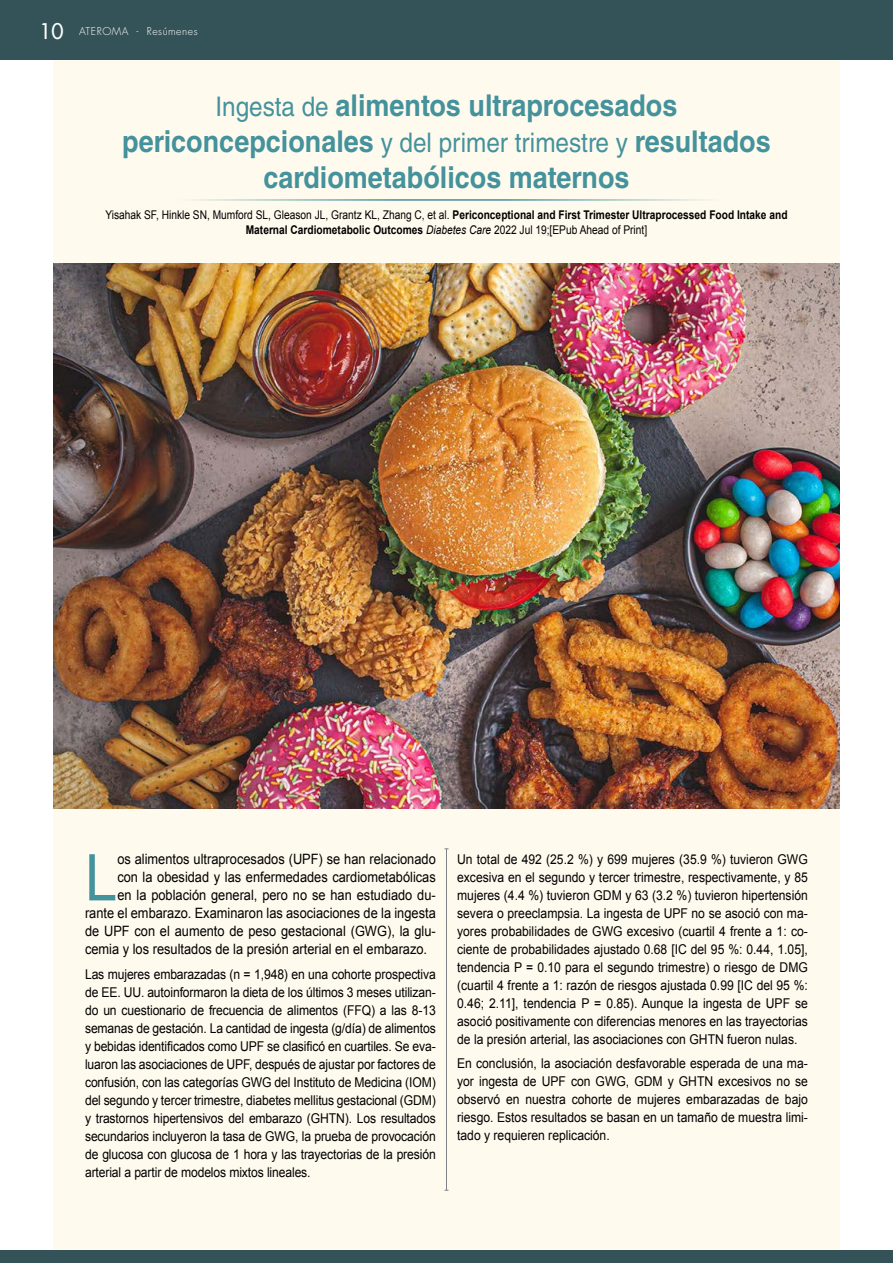
<style>
.page{position:relative;width:893px;height:1263px;background:#fff}
.page>*{position:absolute;margin:0;border:0;box-sizing:border-box;transform-origin:0 0}
.t1{font:64.5px "Arial";color:#44929c;scale:.9 1}
.t2{font:700 30px/36px "Helvetica LT Std";color:#44929c;text-align:center;scale:.9 1}
.t3{font:14.25px "Arial";color:#000;scale:.9 1}
.t4{font:13.5px/18px "Arial";color:#000;text-align:justify;scale:.9 1}
.t5{font:700 12px/14.4px "Arial";color:#000;text-align:center;scale:.85 1}
.t6{font:300 10.5px "Futura Std";letter-spacing:.05em;color:#fff}
.s1{font-weight:500;font-size:21px}
.s2{font-weight:400;font-size:27px}
.s3{font-weight:400}
.s4{font-weight:400;font-style:italic}
</style>
<div class="page">
<div style="left:53px;top:51px;width:787px;height:1203px;background:#fffaee"></div>
<div style="left:0;top:0;width:893px;height:60px;background:#345358"></div>
<div style="left:0;top:1250px;width:893px;height:13px;background:#345358"></div>
<hr style="left:446px;top:849px;width:1px;height:341px;background:#808285">
<img style="left:53px;top:264px;width:787px;height:545px">
<hr style="left:174px;top:199px;width:545px;height:2px;background:#44929c">
<p class="t6" style="left:40px;top:25px;width:160px"><span class="s1">10</span> ATEROMA - Resúmenes</p>
<h2 class="t2" style="left:122px;top:87px;width:722px"><span class="s2">Ingesta de</span> alimentos ultraprocesados periconcepcionales <span class="s2">y del primer trimestre y</span> resultados cardiometabólicos maternos</h2>
<p class="t5" style="left:105px;top:208px;width:804px"><span class="s3">Yisahak SF, Hinkle SN, Mumford SL, Gleason JL, Grantz KL, Zhang C, et al.</span> Periconceptional and First Trimester Ultraprocessed Food Intake and<br>Maternal Cardiometabolic Outcomes <span class="s4">Diabetes Care</span> <span class="s3">2022 Jul 19;[EPub Ahead of Print]</span></p>
<h1 class="t1" style="left:85px;top:835px;width:37px">L</h1>
<p class="t3" style="left:117px;top:850px;width:355px">os alimentos ultraprocesados (UPF) se han relacionado</p>
<p class="t3" style="left:117px;top:868px;width:355px">con la obesidad y las enfermedades cardiometabólicas</p>
<p class="t3" style="left:117px;top:886px;width:355px">en la población general, pero no se han estudiado du-</p>
<p class="t3" style="left:85px;top:904px;width:391px">rante el embarazo. Examinaron las asociaciones de la ingesta</p>
<p class="t3" style="left:85px;top:922px;width:391px">de UPF con el aumento de peso gestacional (GWG), la glu-</p>
<p class="t3" style="left:85px;top:940px;width:382px">cemia y los resultados de la presión arterial en el embarazo.</p>
<p class="t4" style="left:85px;top:965px;width:391px">Las mujeres embarazadas (n = 1,948) en una cohorte prospectiva de EE. UU. autoinformaron la dieta de los últimos 3 meses utilizan&shy;do un cuestionario de frecuencia de alimentos (FFQ) a las 8-13 semanas de gestación. La cantidad de ingesta (g/día) de alimentos y bebidas identificados como UPF se clasificó en cuartiles. Se eva&shy;luaron las asociaciones de UPF, después de ajustar por factores de confusión, con las categorías GWG del Instituto de Medicina (IOM) del segundo y tercer trimestre, diabetes mellitus gestacional (GDM) y trastornos hipertensivos del embarazo (GHTN). Los resultados secundarios incluyeron la tasa de GWG, la prueba de provocación de glucosa con glucosa de 1 hora y las trayectorias de la presión arterial a partir de modelos mixtos lineales.</p>
<p class="t4" style="left:457px;top:850px;width:391px">Un total de 492 (25.2 %) y 699 mujeres (35.9 %) tuvieron GWG excesiva en el segundo y tercer trimestre, respectivamente, y 85 mujeres (4.4 %) tuvieron GDM y 63 (3.2 %) tuvieron hipertensión severa o preeclampsia. La ingesta de UPF no se asoció con ma&shy;yores probabilidades de GWG excesivo (cuartil 4 frente a 1: co&shy;ciente de probabilidades ajustado 0.68 [IC del 95 %: 0.44, 1.05], tendencia P = 0.10 para el segundo trimestre) o riesgo de DMG (cuartil 4 frente a 1: razón de riesgos ajustada 0.99 [IC del 95 %:<br>0.46; 2.11], tendencia P = 0.85). Aunque la ingesta de UPF se asoció positivamente con diferencias menores en las trayectorias de la presión arterial, las asociaciones con GHTN fueron nulas.</p>
<p class="t4" style="left:457px;top:1055px;width:391px">En conclusión, la asociación desfavorable esperada de una ma&shy;yor ingesta de UPF con GWG, GDM y GHTN excesivos no se observó en nuestra cohorte de mujeres embarazadas de bajo riesgo. Estos resultados se basan en un tamaño de muestra limi&shy;tado y requieren replicación.</p>
</div>
